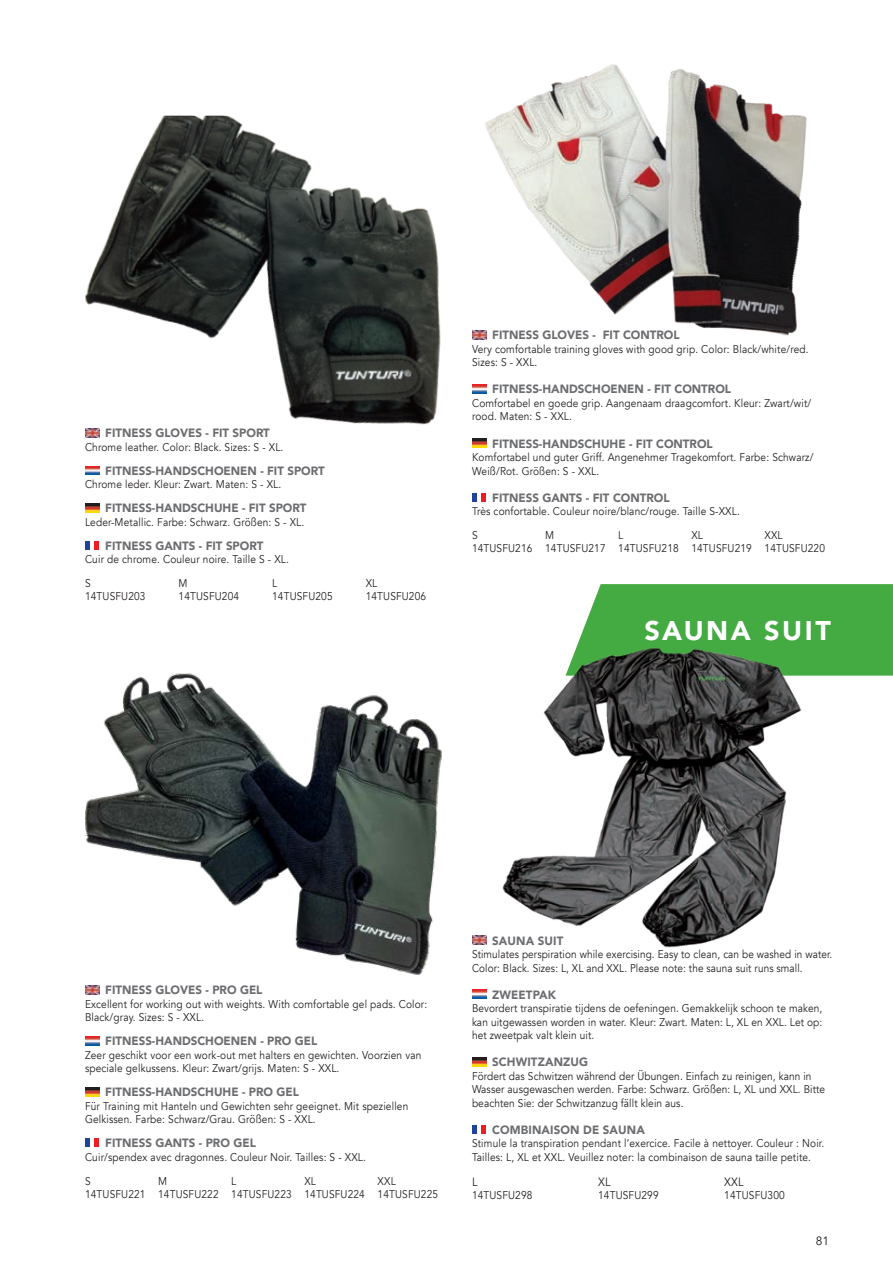
<style>
.page{position:relative;width:893px;height:1263px;background:#fff}
.page>*{position:absolute;margin:0;border:0;box-sizing:border-box;transform-origin:0 0}
.t1{font:900 27px "Avenir";letter-spacing:.095em;color:#fff}
.t2{font:900 12px "Avenir";color:#6c6d70;scale:.96 1}
.t3{font:12px "Avenir";letter-spacing:.015em;color:#231f20;scale:.9 1}
.t4{font:12px "Avenir";letter-spacing:.015em;color:#231f20}
.t5{font:11.25px/13.5px "Avenir";letter-spacing:.015em;color:#231f20;scale:.9 1}
.t6{font:11.25px/13.5px "Avenir";letter-spacing:.015em;color:#231f20;scale:.89 1}
</style>
<div class="page">
<div style="left:580px;top:584px;width:313px;height:92px;background:#44aa42"></div>
<img style="left:85px;top:673px;width:357px;height:302px">
<img style="left:85px;top:985px;width:14px;height:9px">
<img style="left:85px;top:1036px;width:14px;height:9px">
<img style="left:85px;top:1087px;width:14px;height:9px">
<div style="left:85px;top:1138px;width:5px;height:9px;background:#1f439b"></div>
<svg style="left:95px;top:1138px;width:4px;height:9px"></svg>
<img style="left:85px;top:116px;width:356px;height:309px">
<img style="left:85px;top:429px;width:14px;height:8px">
<img style="left:85px;top:466px;width:14px;height:9px">
<img style="left:85px;top:504px;width:14px;height:8px">
<div style="left:85px;top:541px;width:5px;height:9px;background:#1f439b"></div>
<svg style="left:95px;top:541px;width:4px;height:9px"></svg>
<img style="left:472px;top:64px;width:335px;height:276px">
<img style="left:472px;top:331px;width:14px;height:8px">
<img style="left:472px;top:385px;width:14px;height:8px">
<img style="left:472px;top:439px;width:14px;height:8px">
<div style="left:472px;top:493px;width:5px;height:8px;background:#1f439b"></div>
<svg style="left:482px;top:493px;width:4px;height:8px"></svg>
<img style="left:472px;top:936px;width:14px;height:8px">
<img style="left:472px;top:990px;width:14px;height:8px">
<img style="left:472px;top:1057px;width:14px;height:9px">
<div style="left:472px;top:1125px;width:5px;height:8px;background:#1f439b"></div>
<svg style="left:482px;top:1125px;width:4px;height:8px"></svg>
<img style="left:502px;top:637px;width:301px;height:311px">
<p class="t2" style="left:105px;top:423px;width:173px">FITNESS GLOVES - FIT SPORT</p>
<p class="t5" style="left:85px;top:440px;width:222px">Chrome leather. Color: Black. Sizes: S - XL.</p>
<p class="t2" style="left:105px;top:460px;width:230px">FITNESS-HANDSCHOENEN - FIT SPORT</p>
<p class="t5" style="left:85px;top:478px;width:219px">Chrome leder. Kleur: Zwart. Maten: S - XL.</p>
<p class="t2" style="left:105px;top:498px;width:211px">FITNESS-HANDSCHUHE - FIT SPORT</p>
<p class="t5" style="left:85px;top:515px;width:245px">Leder-Metallic. Farbe: Schwarz. Größen: S - XL.</p>
<p class="t2" style="left:105px;top:535px;width:166px">FITNESS GANTS - FIT SPORT</p>
<p class="t5" style="left:85px;top:553px;width:228px">Cuir de chrome. Couleur noire. Taille S - XL.</p>
<p class="t5" style="left:85px;top:576px;width:69px">S<br>14TUSFU203</p>
<p class="t5" style="left:179px;top:576px;width:69px">M<br>14TUSFU204</p>
<p class="t5" style="left:272px;top:576px;width:69px">L<br>14TUSFU205</p>
<p class="t5" style="left:366px;top:576px;width:69px">XL<br>14TUSFU206</p>
<p class="t2" style="left:492px;top:325px;width:197px">FITNESS GLOVES - FIT CONTROL</p>
<p class="t5" style="left:472px;top:343px;width:375px">Very comfortable training gloves with good grip. Color: Black/white/red.<br>Sizes: S - XXL.</p>
<p class="t2" style="left:492px;top:379px;width:250px">FITNESS-HANDSCHOENEN - FIT CONTROL</p>
<p class="t5" style="left:472px;top:397px;width:378px">Comfortabel en goede grip. Aangenaam draagcomfort. Kleur: Zwart/wit/ rood. Maten: S - XXL.</p>
<p class="t2" style="left:492px;top:433px;width:231px">FITNESS-HANDSCHUHE - FIT CONTROL</p>
<p class="t5" style="left:472px;top:451px;width:381px">Komfortabel und guter Griff. Angenehmer Tragekomfort. Farbe: Schwarz/<br>Weiß/Rot. Größen: S - XXL.</p>
<p class="t2" style="left:492px;top:487px;width:186px">FITNESS GANTS - FIT CONTROL</p>
<p class="t5" style="left:472px;top:505px;width:299px">Très confortable. Couleur noire/blanc/rouge. Taille S-XXL.</p>
<p class="t5" style="left:472px;top:528px;width:69px">S<br>14TUSFU216</p>
<p class="t5" style="left:545px;top:528px;width:69px">M<br>14TUSFU217</p>
<p class="t5" style="left:618px;top:528px;width:69px">L<br>14TUSFU218</p>
<p class="t5" style="left:691px;top:528px;width:69px">XL<br>14TUSFU219</p>
<p class="t5" style="left:765px;top:528px;width:69px">XXL<br>14TUSFU220</p>
<h1 class="t1" style="left:644px;top:607px;width:188px">SAUNA SUIT</h1>
<p class="t2" style="left:105px;top:979px;width:165px">FITNESS GLOVES - PRO GEL</p>
<p class="t5" style="left:85px;top:997px;width:382px">Excellent for working out with weights. With comfortable gel pads. Color:<br>Black/gray. Sizes: S - XXL.</p>
<p class="t2" style="left:105px;top:1030px;width:222px">FITNESS-HANDSCHOENEN - PRO GEL</p>
<p class="t5" style="left:85px;top:1048px;width:375px">Zeer geschikt voor een work-out met halters en gewichten. Voorzien van speciale gelkussens. Kleur: Zwart/grijs. Maten: S - XXL.</p>
<p class="t2" style="left:105px;top:1081px;width:203px">FITNESS-HANDSCHUHE - PRO GEL</p>
<p class="t5" style="left:85px;top:1099px;width:361px">Für Training mit Hanteln und Gewichten sehr geeignet. Mit speziellen<br>Gelkissen. Farbe: Schwarz/Grau. Größen: S - XXL.</p>
<p class="t2" style="left:105px;top:1132px;width:158px">FITNESS GANTS - PRO GEL</p>
<p class="t5" style="left:85px;top:1150px;width:314px">Cuir/spendex avec dragonnes. Couleur Noir. Tailles: S - XXL.</p>
<p class="t5" style="left:85px;top:1174px;width:69px">S<br>14TUSFU221</p>
<p class="t5" style="left:158px;top:1174px;width:69px">M<br>14TUSFU222</p>
<p class="t5" style="left:231px;top:1174px;width:69px">L<br>14TUSFU223</p>
<p class="t5" style="left:304px;top:1174px;width:69px">XL<br>14TUSFU224</p>
<p class="t5" style="left:378px;top:1174px;width:69px">XXL<br>14TUSFU225</p>
<p class="t2" style="left:492px;top:930px;width:76px">SAUNA SUIT</p>
<p class="t6" style="left:472px;top:947px;width:406px">Stimulates perspiration while exercising. Easy to clean, can be washed in water.<br>Color: Black. Sizes: L, XL and XXL. Please note: the sauna suit runs small.</p>
<p class="t2" style="left:492px;top:984px;width:68px">ZWEETPAK</p>
<p class="t5" style="left:472px;top:1001px;width:391px;text-align:justify">Bevordert transpiratie tijdens de oefeningen. Gemakkelijk schoon te maken, kan uitgewassen worden in water. Kleur: Zwart. Maten: L, XL en XXL. Let op: het zweetpak valt klein uit.</p>
<p class="t2" style="left:492px;top:1051px;width:101px">SCHWITZANZUG</p>
<p class="t5" style="left:472px;top:1069px;width:394px">Fördert das Schwitzen während der Übungen. Einfach zu reinigen, kann in<br>Wasser ausgewaschen werden. Farbe: Schwarz. Größen: L, XL und XXL. Bitte beachten Sie: der Schwitzanzug fällt klein aus.</p>
<p class="t2" style="left:492px;top:1119px;width:161px">COMBINAISON DE SAUNA</p>
<p class="t5" style="left:472px;top:1136px;width:393px">Stimule la transpiration pendant l’exercice. Facile à nettoyer. Couleur : Noir.<br>Tailles: L, XL et XXL. Veuillez noter: la combinaison de sauna taille petite.</p>
<p class="t3" style="left:472px;top:1174px;width:7px">L</p>
<p class="t5" style="left:472px;top:1189px;width:69px">14TUSFU298</p>
<p class="t3" style="left:598px;top:1174px;width:15px">XL</p>
<p class="t5" style="left:598px;top:1189px;width:69px">14TUSFU299</p>
<p class="t3" style="left:724px;top:1174px;width:23px">XXL</p>
<p class="t5" style="left:724px;top:1189px;width:69px">14TUSFU300</p>
<p class="t4" style="left:816px;top:1234px;width:15px">81</p>
</div>
